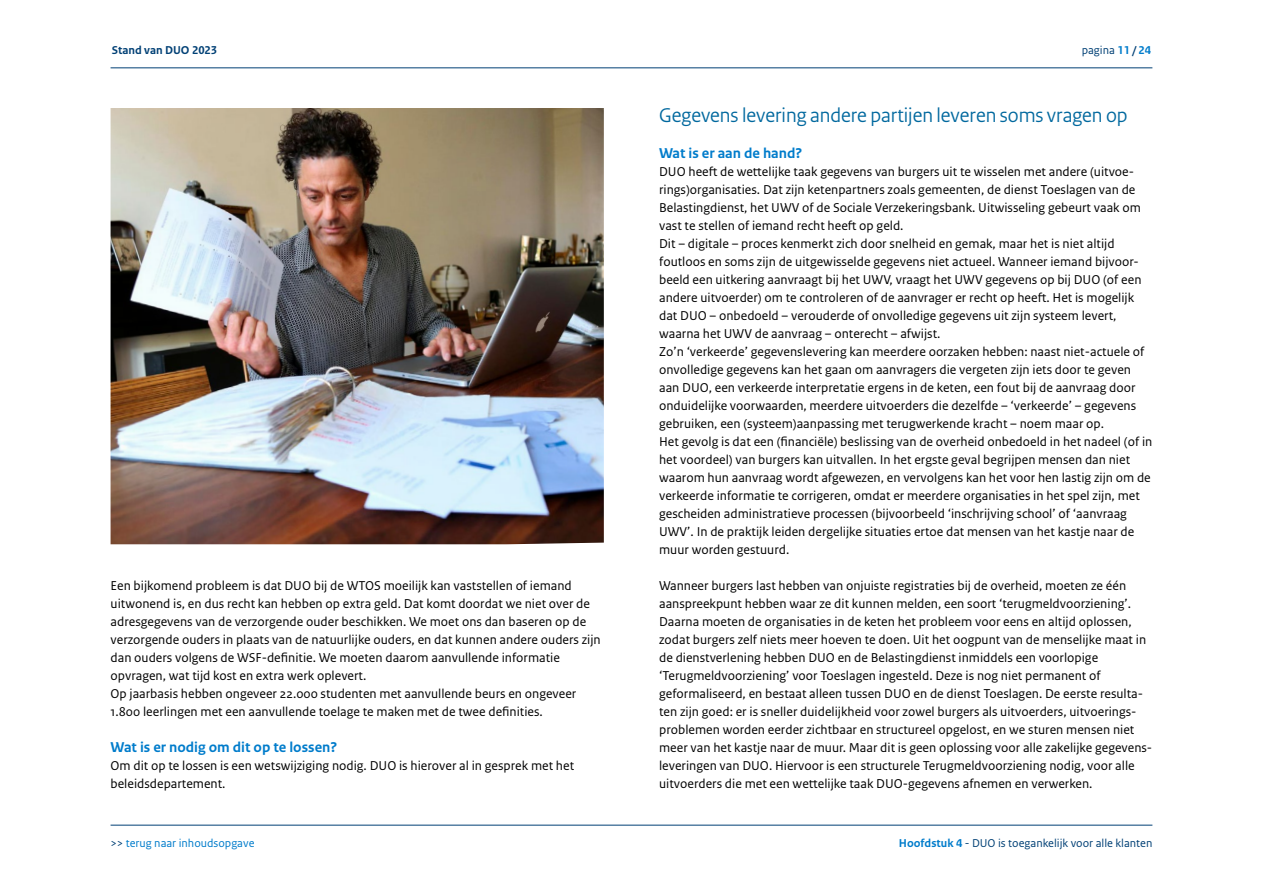
<style>
.page{position:relative;width:1263px;height:893px;background:#fff}
.page>*{position:absolute;margin:0;border:0;box-sizing:border-box;transform-origin:0 0}
.t1{font:21px "Rijksoverheid Sans Heading";color:#00689e}
.t2{font:700 15px "Rijksoverheid Sans Text";color:#007ccb}
.t3{font:13.5px/18px "Rijksoverheid Sans Text";color:#000}
.t4{font:12px "Rijksoverheid Sans Text";color:#004075}
.t5{font:12px "Rijksoverheid Sans Text";color:#007ccb}
.t6{font:700 12px "Rijksoverheid Sans Text";color:#004075}
.s1{font-weight:700;color:#007ccb}
.s2{font-weight:700}
.s3{color:#004075}
</style>
<div class="page">
<hr style="left:111px;top:68px;width:1041px;height:1px;background:#004075">
<hr style="left:111px;top:825px;width:1041px;height:1px;background:#004075">
<img style="left:111px;top:108px;width:493px;height:436px">
<p class="t6" style="left:112px;top:43px;width:107px">Stand van DUO 2023</p>
<p class="t4" style="left:1082px;top:43px;width:71px">pagina <span class="s1">11</span> <span class="s2">/</span> <span class="s1">24</span></p>
<p class="t3" style="left:111px;top:577px;width:492px">Een bijkomend probleem is dat DUO bij de WTOS moeilijk kan vaststellen of iemand uitwonend is, en dus recht kan hebben op extra geld. Dat komt doordat we niet over de adresgegevens van de verzorgende ouder beschikken. We moet ons dan baseren op de verzorgende ouders in plaats van de natuurlijke ouders, en dat kunnen andere ouders zijn dan ouders volgens de WSF-definitie. We moeten daarom aanvullende informatie opvragen, wat tijd kost en extra werk oplevert.<br>Op jaarbasis hebben ongeveer 22.000 studenten met aanvullende beurs en ongeveer 1.800 leerlingen met een aanvullende toelage te maken met de twee definities.</p>
<p class="t2" style="left:111px;top:739px;width:228px">Wat is er nodig om dit op te lossen?</p>
<p class="t3" style="left:111px;top:757px;width:465px">Om dit op te lossen is een wetswijziging nodig. DUO is hierover al in gesprek met het beleidsdepartement.</p>
<h1 class="t1" style="left:659px;top:103px;width:470px">Gegevens levering andere partijen leveren soms vragen op</h1>
<p class="t2" style="left:659px;top:145px;width:145px">Wat is er aan de hand?</p>
<p class="t3" style="left:659px;top:163px;width:495px">DUO heeft de wettelijke taak gegevens van burgers uit te wisselen met andere (uitvoe&shy;rings)organisaties. Dat zijn ketenpartners zoals gemeenten, de dienst Toeslagen van de Belastingdienst, het UWV of de Sociale Verzekeringsbank. Uitwisseling gebeurt vaak om vast te stellen of iemand recht heeft op geld.<br>Dit – digitale – proces kenmerkt zich door snelheid en gemak, maar het is niet altijd foutloos en soms zijn de uitgewisselde gegevens niet actueel. Wanneer iemand bijvoor&shy;beeld een uitkering aanvraagt bij het UWV, vraagt het UWV gegevens op bij DUO (of een andere uitvoerder) om te controleren of de aanvrager er recht op heeft. Het is mogelijk dat DUO – onbedoeld – verouderde of onvolledige gegevens uit zijn systeem levert, waarna het UWV de aanvraag – onterecht – afwijst.<br>Zo’n ‘verkeerde’ gegevenslevering kan meerdere oorzaken hebben: naast niet-actuele of onvolledige gegevens kan het gaan om aanvragers die vergeten zijn iets door te geven aan DUO, een verkeerde interpretatie ergens in de keten, een fout bij de aanvraag door onduidelijke voorwaarden, meerdere uitvoerders die dezelfde – ‘verkeerde’ – gegevens gebruiken, een (systeem)aanpassing met terugwerkende kracht – noem maar op.<br>Het gevolg is dat een (financiële) beslissing van de overheid onbedoeld in het nadeel (of in het voordeel) van burgers kan uitvallen. In het ergste geval begrijpen mensen dan niet waarom hun aanvraag wordt afgewezen, en vervolgens kan het voor hen lastig zijn om de verkeerde informatie te corrigeren, omdat er meerdere organisaties in het spel zijn, met gescheiden administratieve processen (bijvoorbeeld ‘inschrijving school’ of ‘aanvraag UWV’. In de praktijk leiden dergelijke situaties ertoe dat mensen van het kastje naar de muur worden gestuurd.</p>
<p class="t3" style="left:659px;top:577px;width:495px">Wanneer burgers last hebben van onjuiste registraties bij de overheid, moeten ze één aanspreekpunt hebben waar ze dit kunnen melden, een soort ‘terugmeldvoorziening’.<br>Daarna moeten de organisaties in de keten het probleem voor eens en altijd oplossen, zodat burgers zelf niets meer hoeven te doen. Uit het oogpunt van de menselijke maat in de dienstverlening hebben DUO en de Belastingdienst inmiddels een voorlopige ‘Terugmeldvoorziening’ voor Toeslagen ingesteld. Deze is nog niet permanent of geformaliseerd, en bestaat alleen tussen DUO en de dienst Toeslagen. De eerste resulta&shy;ten zijn goed: er is sneller duidelijkheid voor zowel burgers als uitvoerders, uitvoerings&shy;problemen worden eerder zichtbaar en structureel opgelost, en we sturen mensen niet meer van het kastje naar de muur. Maar dit is geen oplossing voor alle zakelijke gegevens&shy;leveringen van DUO. Hiervoor is een structurele Terugmeldvoorziening nodig, voor alle uitvoerders die met een wettelijke taak DUO-gegevens afnemen en verwerken.</p>
<p class="t5" style="left:111px;top:837px;width:145px"><span class="s3">&gt;&gt;</span> terug naar inhoudsopgave</p>
<p class="t4" style="left:899px;top:837px;width:255px"><span class="s1">Hoofdstuk 4</span> - DUO is toegankelijk voor alle klanten</p>
</div>
